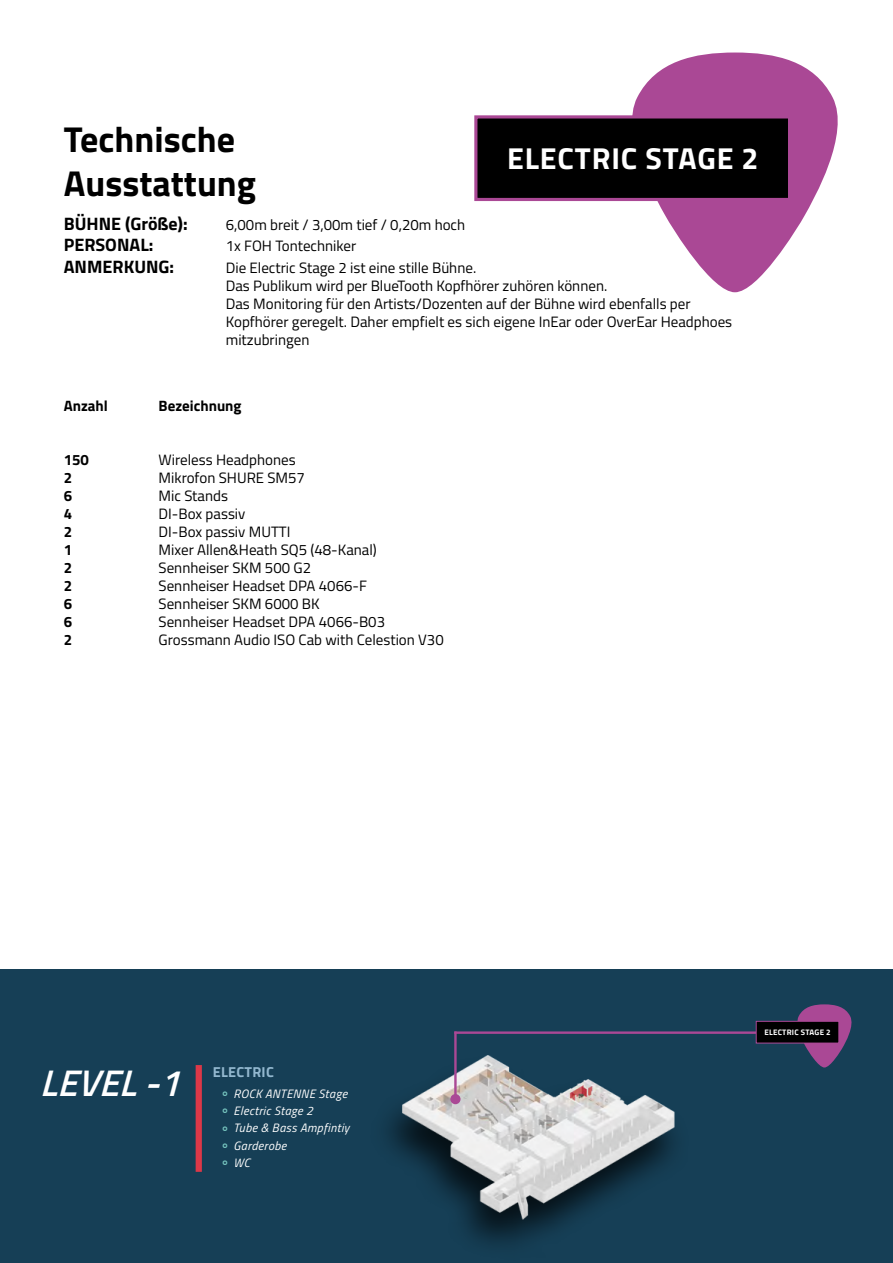
<style>
.page{position:relative;width:893px;height:1263px;background:#fff}
.page>*{position:absolute;margin:0;border:0;box-sizing:border-box;transform-origin:0 0}
.t1{font:italic 600 37.05px "Titillium Web";color:#fff}
.t2{font:700 36px/43.2px "Titillium Web";color:#000}
.t3{font:700 30.3px "Titillium Web";letter-spacing:.03em;color:#fff}
.t4{font:700 18px "Titillium Web";color:#000}
.t5{font:15px/18px "Titillium Web";color:#000}
.t6{font:700 15px/18px "Titillium Web";color:#000}
.t7{font:700 14.4px "Titillium Web";letter-spacing:.02em;color:#93b8cf}
.t8{font:italic 12.15px/17.4px "Titillium Web";letter-spacing:.03em;color:#fff}
.t9{font:700 7.95px "Titillium Web";letter-spacing:.03em;color:#fff}
.s1{font-weight:700;font-style:normal;font-size:15.15px;color:#76c5bf}
</style>
<div class="page">
<div style="left:0;top:969px;width:893px;height:294px;background:#163f56"></div>
<svg style="left:619px;top:53px;width:219px;height:239px;fill:#aa4895"></svg>
<div style="left:476px;top:117px;width:314px;height:82px;background:#000"></div>
<div style="left:474px;top:115px;width:317px;height:86px;border:3px solid #aa4895"></div>
<hr style="left:454px;top:1031px;width:320px;height:3px;background:#aa4895">
<svg style="left:794px;top:1004px;width:58px;height:63px"></svg>
<div style="left:756px;top:1021px;width:83px;height:22px;background:#000"></div>
<div style="left:756px;top:1021px;width:83px;height:22px;border:1px solid #aa4895"></div>
<div style="left:368px;top:1054px;width:323px;height:209px;background:#000;opacity:.75"></div>
<img style="left:382px;top:1054px;width:309px;height:169px">
<div style="left:450px;top:1094px;width:10px;height:10px;background:#aa4895;border-radius:50%"></div>
<hr style="left:454px;top:1031px;width:3px;height:64px;background:#aa4895">
<div style="left:196px;top:1065px;width:6px;height:107px;background:#dc3848"></div>
<h2 class="t2" style="left:64px;top:116px;width:194px">Technische<br>Ausstattung</h2>
<h3 class="t3" style="left:507px;top:135px;width:253px">ELECTRIC STAGE 2</h3>
<p class="t4" style="left:64px;top:210px;width:125px">BÜHNE (Größe):</p>
<p class="t5" style="left:226px;top:215px;width:241px">6,00m breit / 3,00m tief / 0,20m hoch</p>
<p class="t4" style="left:64px;top:231px;width:91px">PERSONAL:</p>
<p class="t5" style="left:226px;top:236px;width:132px">1x FOH Tontechniker</p>
<p class="t4" style="left:64px;top:253px;width:112px">ANMERKUNG:</p>
<p class="t5" style="left:226px;top:258px;width:508px">Die Electric Stage 2 ist eine stille Bühne.<br>Das Publikum wird per BlueTooth Kopfhörer zuhören können.<br>Das Monitoring für den Artists/Dozenten auf der Bühne wird ebenfalls per Kopfhörer geregelt. Daher empfielt es sich eigene InEar oder OverEar Headphoes mitzubringen</p>
<p class="t6" style="left:64px;top:396px;width:46px">Anzahl</p>
<p class="t6" style="left:64px;top:450px;width:27px">150<br>2<br>6<br>4<br>2<br>1<br>2<br>2<br>6<br>6<br>2</p>
<p class="t6" style="left:159px;top:396px;width:84px">Bezeichnung</p>
<p class="t5" style="left:159px;top:450px;width:287px">Wireless Headphones<br>Mikrofon SHURE SM57<br>Mic Stands<br>DI-Box passiv<br>DI-Box passiv MUTTI<br>Mixer Allen&amp;Heath SQ5 (48-Kanal)<br>Sennheiser SKM 500 G2<br>Sennheiser Headset DPA 4066-F<br>Sennheiser SKM 6000 BK<br>Sennheiser Headset DPA 4066-B03<br>Grossmann Audio ISO Cab with Celestion V30</p>
<h1 class="t1" style="left:40px;top:1055px;width:155px">LEVEL-1</h1>
<p class="t7" style="left:213px;top:1061px;width:63px">ELECTRIC</p>
<p class="t8" style="left:221px;top:1084px;width:130px"><span class="s1">°</span> ROCK ANTENNE Stage <span class="s1">°</span> Electric Stage 2<br><span class="s1">°</span> Tube &amp; Bass Ampfintiy <span class="s1">°</span> Garderobe<br><span class="s1">°</span> WC</p>
<p class="t9" style="left:764px;top:1026px;width:68px">ELECTRIC STAGE 2</p>
</div>
